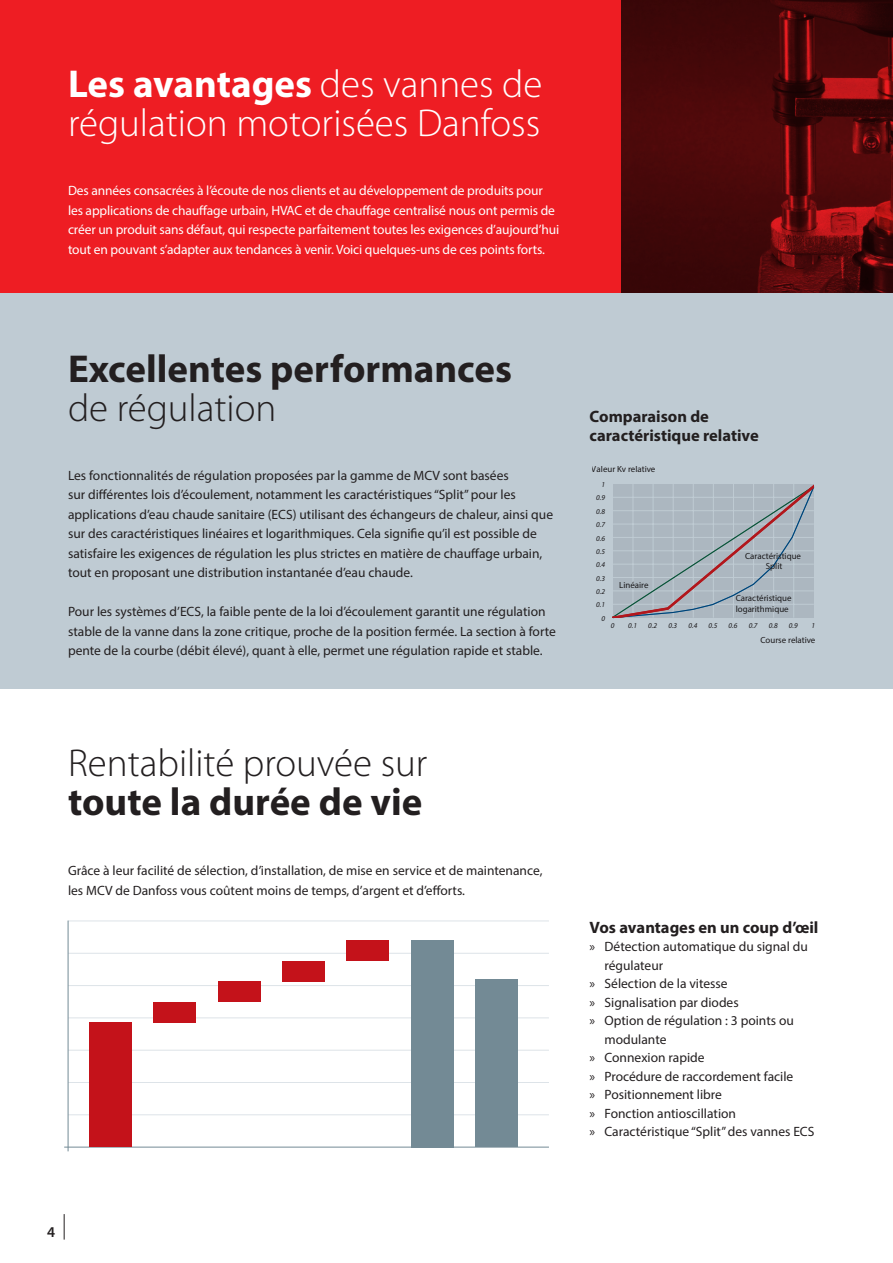
<style>
.page{position:relative;width:893px;height:1263px;background:#fff}
.page>*{position:absolute;margin:0;border:0;box-sizing:border-box;transform-origin:0 0}
.t1{font:300 39px/39px "Myriad Pro";color:#fff}
.t2{font:700 39px "Myriad Pro";color:#231f20}
.t3{font:300 39px "Myriad Pro";color:#231f20}
.t4{font:700 16.5px/19.8px "Myriad Pro";color:#231f20}
.t5{font:600 15px "Myriad Pro";color:#231f20}
.t6{font:13.5px/19.5px "Myriad Pro";color:#231f20}
.t7{font:13.5px/19.5px "Myriad Pro";letter-spacing:-.01em;color:#fff}
.t8{font:8.85px/10.6px "Myriad Pro";color:#231f20}
.t9{font:italic 7.35px "Myriad Pro";color:#231f20}
.s1{font-weight:700}
</style>
<div class="page">
<hr style="left:68px;top:953px;width:481px;height:1px;background:#dde3e8">
<hr style="left:68px;top:920px;width:481px;height:1px;background:#dde3e8">
<hr style="left:68px;top:985px;width:481px;height:1px;background:#dde3e8">
<hr style="left:68px;top:1017px;width:481px;height:1px;background:#dde3e8">
<hr style="left:68px;top:1050px;width:481px;height:1px;background:#dde3e8">
<hr style="left:68px;top:1082px;width:481px;height:1px;background:#dde3e8">
<hr style="left:68px;top:1114px;width:481px;height:1px;background:#dde3e8">
<hr style="left:64px;top:1147px;width:485px;height:1px;background:#738a95">
<div style="left:89px;top:1022px;width:43px;height:125px;background:#c4121a"></div>
<div style="left:411px;top:940px;width:43px;height:207px;background:#738a95"></div>
<div style="left:475px;top:979px;width:43px;height:168px;background:#738a95"></div>
<div style="left:154px;top:1002px;width:42px;height:20px;background:#c4121a"></div>
<div style="left:218px;top:981px;width:43px;height:21px;background:#c4121a"></div>
<div style="left:282px;top:961px;width:43px;height:20px;background:#c4121a"></div>
<div style="left:347px;top:940px;width:42px;height:21px;background:#c4121a"></div>
<svg style="left:0;top:0;width:893px;height:293px;background:#bc161b"></svg>
<div style="left:0;top:293px;width:893px;height:396px;background:#bfcbd3"></div>
<svg style="left:612px;top:484px;width:203px;height:135px"></svg>
<hr style="left:68px;top:920px;width:1px;height:231px;background:#738a95">
<svg style="left:64px;top:1214px;width:1px;height:25px"></svg>
<h1 class="t1" style="left:68px;top:65px;width:476px"><span class="s1">Les avantages</span> des vannes de régulation motorisées Danfoss</h1>
<p class="t7" style="left:68px;top:181px;width:493px">Des années consacrées à l’écoute de nos clients et au développement de produits pour les applications de chauffage urbain, HVAC et de chauffage centralisé nous ont permis de créer un produit sans défaut, qui respecte parfaitement toutes les exigences d’aujourd’hui tout en pouvant s’adapter aux tendances à venir. Voici quelques-uns de ces points forts.</p>
<h1 class="t2" style="left:68px;top:344px;width:445px">Excellentes performances</h1>
<h1 class="t3" style="left:68px;top:387px;width:210px">de régulation</h1>
<p class="t6" style="left:68px;top:465px;width:487px">Les fonctionnalités de régulation proposées par la gamme de MCV sont basées<br>sur différentes lois d’écoulement, notamment les caractéristiques “Split” pour les applications d’eau chaude sanitaire (ECS) utilisant des échangeurs de chaleur, ainsi que sur des caractéristiques linéaires et logarithmiques. Cela signifie qu’il est possible de satisfaire les exigences de régulation les plus strictes en matière de chauffage urbain, tout en proposant une distribution instantanée d’eau chaude.</p>
<p class="t6" style="left:68px;top:602px;width:489px">Pour les systèmes d’ECS, la faible pente de la loi d’écoulement garantit une régulation stable de la vanne dans la zone critique, proche de la position fermée. La section à forte pente de la courbe (débit élevé), quant à elle, permet une régulation rapide et stable.</p>
<p class="t4" style="left:590px;top:406px;width:171px">Comparaison de caractéristique relative</p>
<p class="t8" style="left:592px;top:464px;width:65px">Valeur Kv relative</p>
<p class="t9" style="left:601px;top:480px;width:5px">1</p>
<p class="t9" style="left:596px;top:493px;width:10px">0.9</p>
<p class="t9" style="left:596px;top:507px;width:10px">0.8</p>
<p class="t9" style="left:596px;top:520px;width:10px">0.7</p>
<p class="t9" style="left:596px;top:533px;width:10px">0.6</p>
<p class="t9" style="left:596px;top:547px;width:10px">0.5</p>
<p class="t9" style="left:596px;top:560px;width:10px">0.4</p>
<p class="t9" style="left:596px;top:574px;width:10px">0.3</p>
<p class="t9" style="left:596px;top:587px;width:10px">0.2</p>
<p class="t9" style="left:596px;top:600px;width:10px">0.1</p>
<p class="t9" style="left:601px;top:614px;width:5px">0</p>
<p class="t8" style="left:619px;top:579px;width:31px">Linéaire</p>
<p class="t8" style="left:745px;top:551px;width:57px;line-height:9.4px;text-align:center">Caractéristique<br>Split</p>
<p class="t8" style="left:736px;top:593px;width:57px">Caractéristique logarithmique</p>
<p class="t9" style="left:611px;top:621px;width:5px">0</p>
<p class="t9" style="left:628px;top:621px;width:10px">0.1</p>
<p class="t9" style="left:648px;top:621px;width:10px">0.2</p>
<p class="t9" style="left:668px;top:621px;width:10px">0.3</p>
<p class="t9" style="left:688px;top:621px;width:10px">0.4</p>
<p class="t9" style="left:708px;top:621px;width:10px">0.5</p>
<p class="t9" style="left:729px;top:621px;width:10px">0.6</p>
<p class="t9" style="left:749px;top:621px;width:10px">0.7</p>
<p class="t9" style="left:769px;top:621px;width:10px">0.8</p>
<p class="t9" style="left:789px;top:621px;width:10px">0.9</p>
<p class="t9" style="left:812px;top:621px;width:5px">1</p>
<p class="t8" style="left:760px;top:635px;width:56px">Course relative</p>
<h1 class="t3" style="left:68px;top:741px;width:361px">Rentabilité prouvée sur</h1>
<h1 class="t2" style="left:68px;top:776px;width:356px">toute la durée de vie</h1>
<p class="t6" style="left:68px;top:861px;width:476px">Grâce à leur facilité de sélection, d’installation, de mise en service et de maintenance, les MCV de Danfoss vous coûtent moins de temps, d’argent et d’efforts.</p>
<p class="t5" style="left:47px;top:1223px;width:10px">4</p>
<p class="t4" style="left:590px;top:917px;width:230px">Vos avantages en un coup d’œil</p>
<p class="t6" style="left:590px;top:937px;width:220px">» Détection automatique du signal du</p>
<p class="t6" style="left:604px;top:955px;width:60px">régulateur</p>
<p class="t6" style="left:590px;top:974px;width:139px">» Sélection de la vitesse</p>
<p class="t6" style="left:590px;top:992px;width:151px">» Signalisation par diodes</p>
<p class="t6" style="left:590px;top:1011px;width:206px">» Option de régulation : 3 points ou</p>
<p class="t6" style="left:604px;top:1029px;width:64px">modulante</p>
<p class="t6" style="left:590px;top:1048px;width:116px">» Connexion rapide</p>
<p class="t6" style="left:590px;top:1066px;width:205px">» Procédure de raccordement facile</p>
<p class="t6" style="left:590px;top:1084px;width:134px">» Positionnement libre</p>
<p class="t6" style="left:590px;top:1103px;width:148px">» Fonction antioscillation</p>
<p class="t6" style="left:590px;top:1121px;width:226px">» Caractéristique “Split” des vannes ECS</p>
</div>
